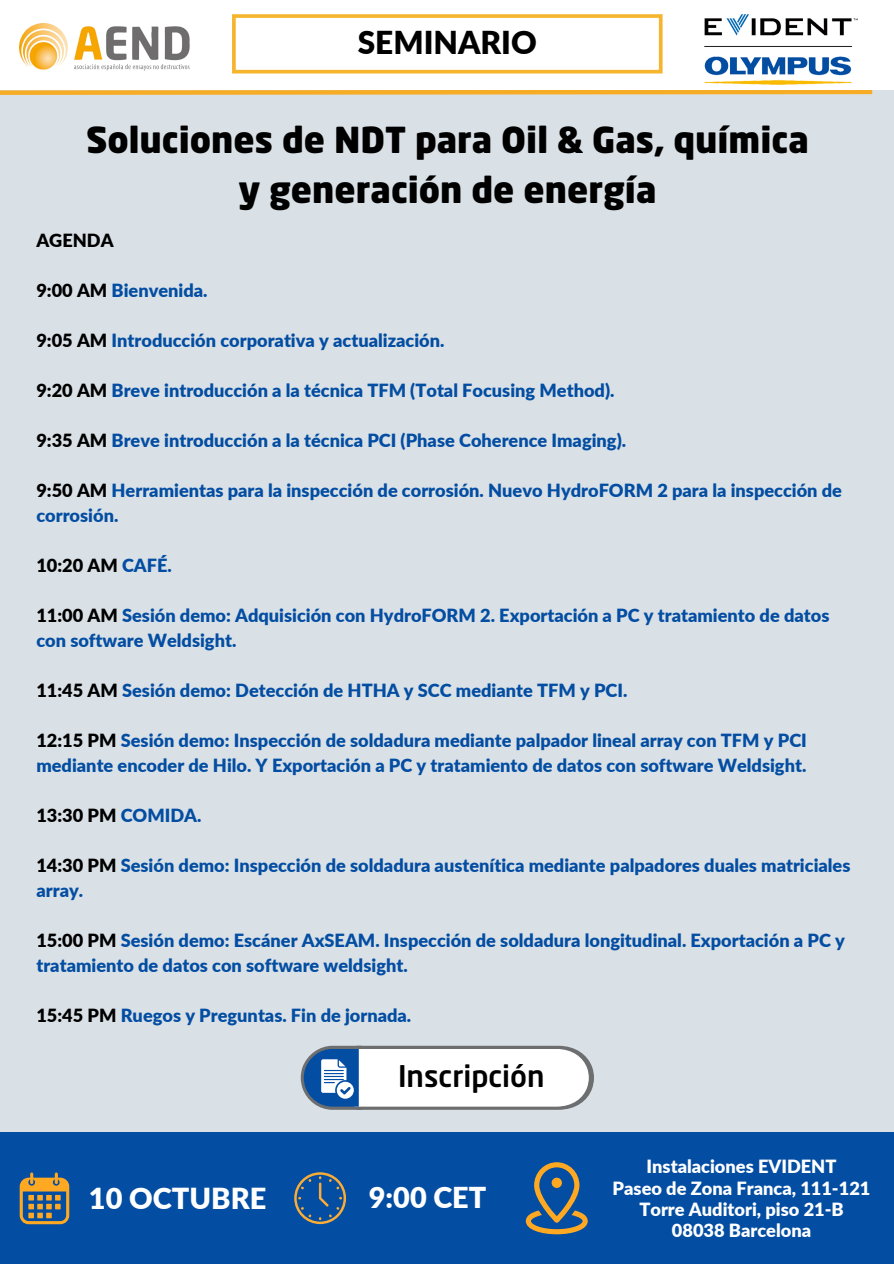
<style>
.page{position:relative;width:894px;height:1264px;background:#fff}
.page>*{position:absolute;margin:0;border:0;box-sizing:border-box;transform-origin:0 0}
.t1{font:900 35.4px/49.3px "Neo Sans Std";color:#000;text-align:center}
.t2{font:900 31.5px "Lato";color:#000}
.t3{font:500 29.55px "Neo Sans Std";color:#000}
.t4{font:900 28.95px "Lato";color:#fff}
.t5{font:900 28.8px "Lato";color:#fff}
.t6{font:900 18.15px/25px "Lato";color:#034da2}
.t7{font:900 18.15px/21.1px "Lato";color:#fff;text-align:center}
.t8{font:900 18.15px "Lato";color:#000}
.s1{color:#000}
.s2{color:#034da2}
</style>
<div class="page">
<div style="left:0;top:0;width:893px;height:1263px;background:#dae1e6"></div>
<svg style="left:0;top:90px;width:873px;height:5px;background:#f2b13b"></svg>
<div style="left:0;top:0;width:893px;height:90px;background:#fff"></div>
<img style="left:20px;top:23px;width:170px;height:48px">
<svg style="left:232px;top:14px;width:430px;height:59px"></svg>
<img style="left:704px;top:14px;width:153px;height:70px">
<svg style="left:300px;top:1045px;width:294px;height:64px;background:#d1dae4"></svg>
<div style="left:0;top:1132px;width:893px;height:131px;background:#034da2"></div>
<svg style="left:20px;top:1172px;width:49px;height:52px"></svg>
<svg style="left:294px;top:1172px;width:52px;height:51px"></svg>
<svg style="left:525px;top:1162px;width:62px;height:72px"></svg>
<p class="t2" style="left:357px;top:23px;width:180px">SEMINARIO</p>
<p class="t1" style="left:86px;top:119px;width:724px">Soluciones de NDT para Oil &amp; Gas, química y generación de energía</p>
<p class="t8" style="left:36px;top:229px;width:79px">AGENDA</p>
<p class="t6" style="left:36px;top:277px;width:173px"><span class="s1">9:00 AM</span> Bienvenida.</p>
<p class="t6" style="left:36px;top:327px;width:409px"><span class="s1">9:05 AM</span> Introducción corporativa y actualización.</p>
<p class="t6" style="left:36px;top:377px;width:579px"><span class="s1">9:20 AM</span> Breve introducción a la técnica TFM (Total Focusing Method).</p>
<p class="t6" style="left:36px;top:427px;width:591px"><span class="s1">9:35 AM</span> Breve introducción a la técnica PCI (Phase Coherence Imaging).</p>
<p class="t6" style="left:36px;top:477px;width:806px"><span class="s1">9:50 AM</span> Herramientas para la inspección de corrosión. Nuevo HydroFORM 2 para la inspección de corrosión.</p>
<p class="t8" style="left:36px;top:553px;width:137px">10:20 AM <span class="s2">CAFÉ.</span></p>
<p class="t6" style="left:36px;top:602px;width:794px"><span class="s1">11:00 AM</span> Sesión demo: Adquisición con HydroFORM 2. Exportación a PC y tratamiento de datos con software Weldsight.</p>
<p class="t6" style="left:36px;top:677px;width:592px"><span class="s1">11:45 AM</span> Sesión demo: Detección de HTHA y SCC mediante TFM y PCI.</p>
<p class="t6" style="left:36px;top:727px;width:771px"><span class="s1">12:15 PM</span> Sesión demo: Inspección de soldadura mediante palpador lineal array con TFM y PCI mediante encoder de Hilo. Y Exportación a PC y tratamiento de datos con software Weldsight.</p>
<p class="t8" style="left:36px;top:803px;width:167px">13:30 PM <span class="s2">COMIDA.</span></p>
<p class="t6" style="left:36px;top:852px;width:815px"><span class="s1">14:30 PM</span> Sesión demo: Inspección de soldadura austenítica mediante palpadores duales matriciales array.</p>
<p class="t6" style="left:36px;top:927px;width:809px"><span class="s1">15:00 PM</span> Sesión demo: Escáner AxSEAM. Inspección de soldadura longitudinal. Exportación a PC y tratamiento de datos con software weldsight.</p>
<p class="t6" style="left:36px;top:1001px;width:376px"><span class="s1">15:45 PM</span> Ruegos y Preguntas. Fin de jornada.</p>
<p class="t3" style="left:398px;top:1063px;width:148px">Inscripción</p>
<p class="t4" style="left:89px;top:1180px;width:179px">10 OCTUBRE</p>
<p class="t5" style="left:369px;top:1179px;width:119px">9:00 CET</p>
<p class="t7" style="left:646px;top:1155px;width:191px">Instalaciones EVIDENT</p>
<p class="t7" style="left:612px;top:1176px;width:259px">Paseo de Zona Franca, 111-121<br>Torre Auditori, piso 21-B</p>
<p class="t7" style="left:671px;top:1219px;width:141px">08038 Barcelona</p>
</div>
